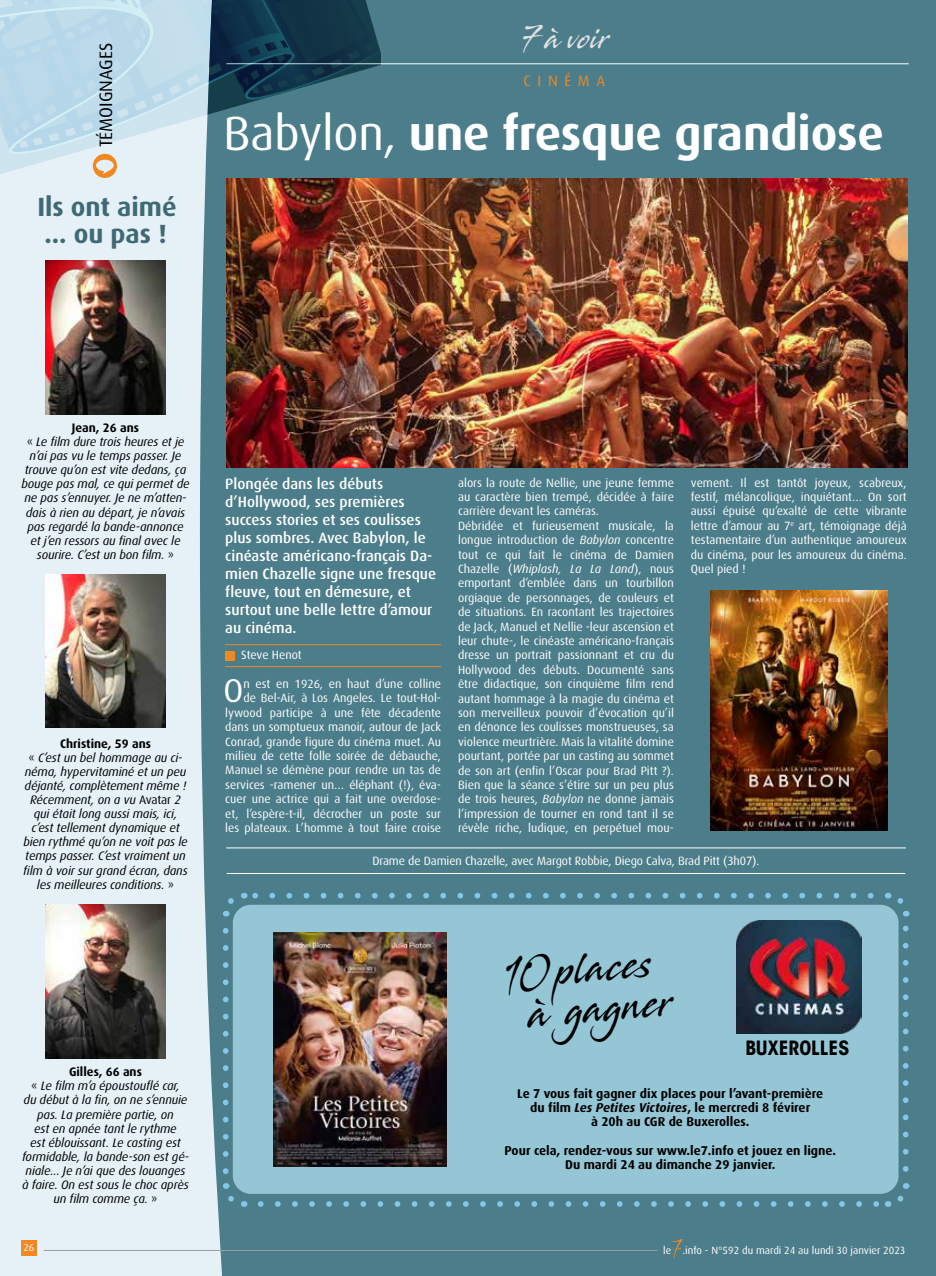
<style>
.page{position:relative;width:936px;height:1276px;background:#fff}
.page>*{position:absolute;margin:0;border:0;box-sizing:border-box;transform-origin:0 0}
.t1{font:700 48px "Dax";letter-spacing:-.005em;color:#fff}
.t2{font:41.1px/40.5px "Stingray";color:#000;text-align:center;scale:.74 1}
.t3{font:33px "Dax";color:#fff}
.t4{font:30px "Stingray";color:#e1e1e1;scale:.74 1}
.t5{font:700 26.4px/26.4px "Dax";color:#3f6a75}
.t6{font:700 condensed 19.5px "ITC Avant Garde Std";color:#000}
.t7{font:18px "Dax";color:#000}
.t8{font:500 15px/18px "Dax";color:#fff}
.t9{font:15px "Dax";letter-spacing:.45em;color:#f18821}
.t10{font:700 12.75px/14.2px "Dax";color:#000;text-align:center}
.t11{font:italic 12.3px/14.1px "Dax";letter-spacing:-.01em;color:#000;text-align:center}
.t12{font:12px/14.4px "Dax";color:#fff;text-align:right}
.t13{font:10.5px "Dax";color:#fff}
.t14{font:10.2px "Dax";color:#fff}
.s1{font-weight:400}
.s2{font-weight:700;font-style:normal}
.s3{font-style:normal}
.s4{font-style:italic}
</style>
<div class="page">
<div style="left:183px;top:0;width:752px;height:1276px;background:#4c7d8a"></div>
<svg style="left:0;top:178px;width:223px;height:1098px;background:#d4e4ea"></svg>
<hr style="left:226px;top:64px;width:682px;height:1px;background:#fff">
<img style="left:226px;top:179px;width:681px;height:289px">
<hr style="left:225px;top:644px;width:216px;height:1px;background:#f18825">
<div style="left:225px;top:651px;width:9px;height:9px;background:#f18821"></div>
<hr style="left:225px;top:666px;width:216px;height:1px;background:#f18825">
<hr style="left:226px;top:847px;width:679px;height:1px;background:#fff">
<hr style="left:227px;top:873px;width:678px;height:1px;background:#fff">
<div style="left:233px;top:904px;width:665px;height:289px;background:#95c6d5;border-radius:18px"></div>
<svg style="left:223px;top:930px;width:5px;height:244px"></svg>
<svg style="left:260px;top:1201px;width:619px;height:5px"></svg>
<svg style="left:902px;top:925px;width:6px;height:244px"></svg>
<svg style="left:252px;top:893px;width:618px;height:5px"></svg>
<svg style="left:223px;top:1183px;width:22px;height:24px"></svg>
<svg style="left:887px;top:1183px;width:23px;height:23px"></svg>
<svg style="left:887px;top:892px;width:21px;height:24px"></svg>
<svg style="left:219px;top:893px;width:26px;height:23px"></svg>
<img style="left:273px;top:932px;width:173px;height:234px">
<div style="left:21px;top:1240px;width:15px;height:15px;background:#f18821"></div>
<img style="left:710px;top:591px;width:177px;height:239px">
<svg style="left:0;top:0;width:380px;height:178px"></svg>
<img style="left:45px;top:261px;width:121px;height:154px">
<img style="left:45px;top:574px;width:121px;height:154px">
<img style="left:45px;top:904px;width:121px;height:154px">
<img style="left:736px;top:921px;width:125px;height:112px">
<hr style="left:44px;top:1250px;width:613px;height:1px;background:#9d9d9c">
<svg style="left:671px;top:1239px;width:11px;height:19px"></svg>
<h3 class="t7" style="left:96px;top:147px;width:106px;rotate:-90deg">TÉMOIGNAGES</h3>
<h3 class="t5" style="left:37px;top:194px;width:141px">Ils ont aimé ... ou pas !</h3>
<h3 class="t4" style="left:522px;top:18px;width:121px">7 à voir</h3>
<p class="t9" style="left:523px;top:72px;width:83px">CINÉMA</p>
<h1 class="t1" style="left:223px;top:106px;width:662px"><span class="s1">Babylon,</span> une fresque grandiose</h1>
<p class="t11" style="left:21px;top:421px;width:170px"><span class="s2">Jean, 26 ans<br></span><span class="s3">«</span> Le film dure trois heures et je n’ai pas vu le temps passer. Je trouve qu’on est vite dedans, ça bouge pas mal, ce qui permet de ne pas s’ennuyer. Je ne m’atten&shy;dais à rien au départ, je n’avais pas regardé la bande-annonce et j’en ressors au final avec le sourire. C’est un bon film. <span class="s3">»</span></p>
<p class="t11" style="left:23px;top:736px;width:166px"><span class="s2">Christine, 59 ans<br></span><span class="s3">«</span> C’est un bel hommage au ci&shy;néma, hypervitaminé et un peu déjanté, complètement même !<br>Récemment, on a vu <span class="s3">Avatar</span> 2 qui était long aussi mais, ici, c’est tellement dynamique et bien rythmé qu’on ne voit pas le temps passer. C’est vraiment un film à voir sur grand écran, dans les meilleures conditions. <span class="s3">»</span></p>
<p class="t11" style="left:22px;top:1065px;width:168px"><span class="s2">Gilles, 66 ans<br></span><span class="s3">«</span> Le film m’a époustouflé car,<br>du début à la fin, on ne s’ennuie pas. La première partie, on<br>est en apnée tant le rythme<br>est éblouissant. Le casting est formidable, la bande-son est gé&shy;niale… Je n’ai que des louanges à faire. On est sous le choc après un film comme ça. <span class="s3">»</span></p>
<p class="t14" style="left:23px;top:1242px;width:12px">26</p>
<p class="t12" style="left:458px;top:475px;width:217px;text-align:left">alors la route de Nellie, une jeune femme au caractère bien trempé, décidée à faire carrière devant les caméras.<br>Débridée et furieusement musicale, la longue introduction de <span class="s4">Babylon</span> concentre tout ce qui fait le cinéma de Damien Chazelle (<span class="s4">Whiplash, La La Land</span>), nous emportant d’emblée dans un tourbillon orgiaque de personnages, de couleurs et de situations. En racontant les trajectoires de Jack, Manuel et Nellie -leur ascension et leur chute-, le cinéaste américano-français dresse un portrait passionnant et cru du Hollywood des débuts. Documenté sans être didactique, son cinquième film rend autant hommage à la magie du cinéma et son merveilleux pouvoir d’évocation qu’il en dénonce les coulisses monstrueuses, sa violence meurtrière. Mais la vitalité domine pourtant, portée par un casting au sommet de son art (enfin l’Oscar pour Brad Pitt ?).<br>Bien que la séance s’étire sur un peu plus de trois heures, <span class="s4">Babylon</span> ne donne jamais l’impression de tourner en rond tant il se révèle riche, ludique, en perpétuel mou-</p>
<p class="t12" style="left:691px;top:475px;width:217px;text-align:justify">vement. Il est tantôt joyeux, scabreux, festif, mélancolique, inquiétant… On sort aussi épuisé qu’exalté de cette vibrante lettre d’amour au 7<sup>e</sup> art, témoignage déjà testamentaire d’un authentique amoureux du cinéma, pour les amoureux du cinéma.<br>Quel pied !</p>
<p class="t12" style="left:372px;top:853px;width:388px">Drame de Damien Chazelle, avec Margot Robbie, Diego Calva, Brad Pitt (3h07).</p>
<p class="t8" style="left:225px;top:475px;width:212px">Plongée dans les débuts d’Hollywood, ses premières success stories et ses coulisses plus sombres. Avec Babylon, le cinéaste américano-français Da&shy;mien Chazelle signe une fresque fleuve, tout en démesure, et surtout une belle lettre d’amour au cinéma.</p>
<p class="t12" style="left:241px;top:648px;width:62px">Steve Henot</p>
<h3 class="t3" style="left:223px;top:672px;width:21px">O</h3>
<p class="t12" style="left:225px;top:677px;width:217px">n est en 1926, en haut d’une colline<br>de Bel-Air, à Los Angeles. Le tout-Hol&shy;lywood participe à une fête décadente dans un somptueux manoir, autour de Jack Conrad, grande figure du cinéma muet. Au milieu de cette folle soirée de débauche, Manuel se démène pour rendre un tas de services -ramener un… éléphant (!), éva&shy;cuer une actrice qui a fait une overdose&shy;et, l’espère-t-il, décrocher un poste sur les plateaux. L’homme à tout faire croise</p>
<h2 class="t2" style="left:500px;top:951px;width:229px;rotate:-5deg">10 places à gagner</h2>
<h3 class="t6" style="left:745px;top:1035px;width:105px">BUXEROLLES</h3>
<p class="t10" style="left:517px;top:1086px;width:307px">Le 7 vous fait gagner dix places pour l’avant-première du film <span class="s4">Les Petites Victoires</span>, le mercredi 8 févirer<br>à 20h au CGR de Buxerolles.</p>
<p class="t10" style="left:504px;top:1143px;width:333px">Pour cela, rendez-vous sur www.le7.info et jouez en ligne.<br>Du mardi 24 au dimanche 29 janvier.</p>
<p class="t13" style="left:663px;top:1244px;width:244px">le .info - N°592 du mardi 24 au lundi 30 janvier 2023</p>
</div>
